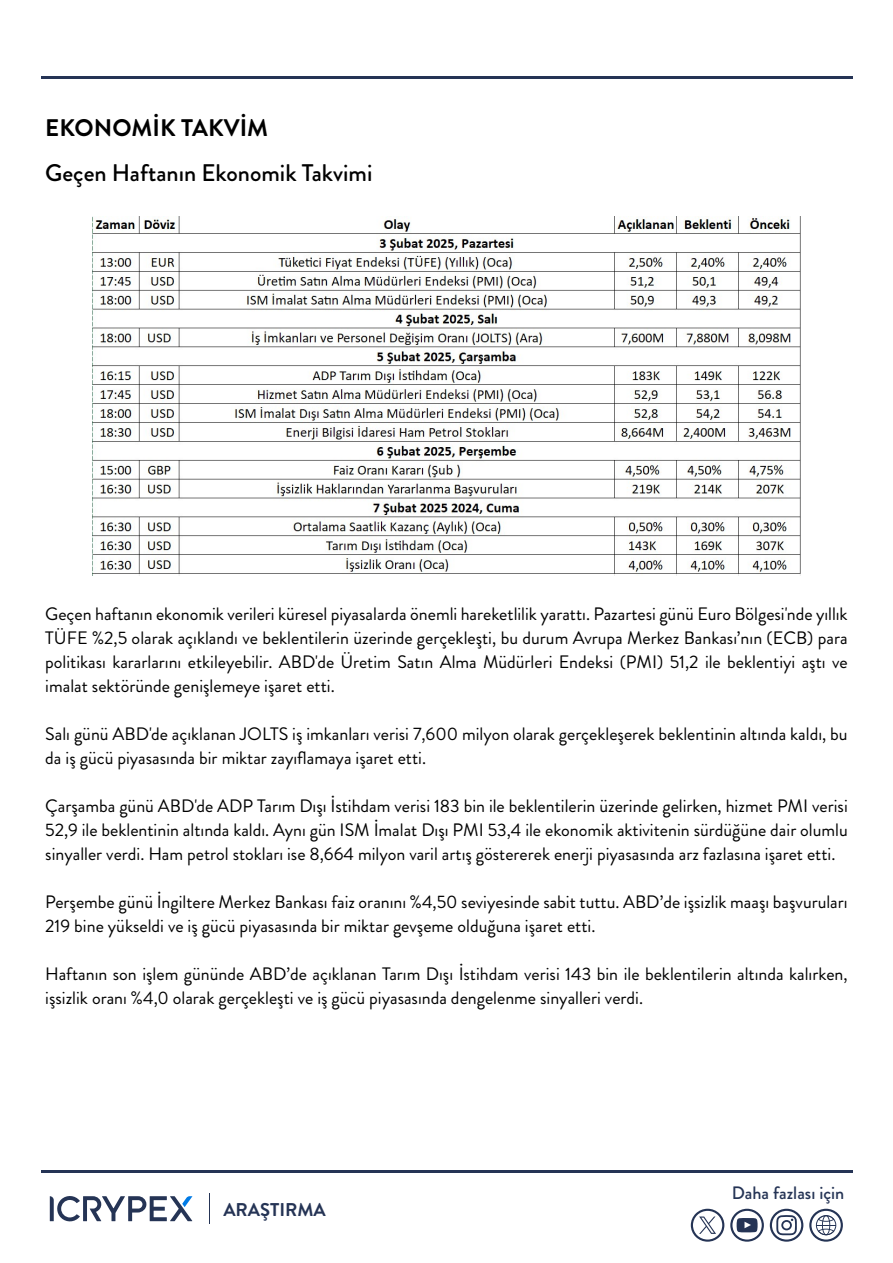
<style>
.page{position:relative;width:893px;height:1263px;background:#fff}
.page>*{position:absolute;margin:0;border:0;box-sizing:border-box;transform-origin:0 0}
.t1{font:500 24px "Brandon Grotesque";color:#000}
.t2{font:700 24px "Brandon Grotesque";color:#000}
.t3{font:700 18.45px "Brandon Grotesque";color:#253455}
.t4{font:18px/24px "Brandon Grotesque";color:#000}
.t5{font:500 18px "Brandon Grotesque";color:#253455}
</style>
<div class="page">
<hr style="left:41px;top:1170px;width:811px;height:2px;background:#253455">
<hr style="left:41px;top:76px;width:811px;height:2px;background:#253455">
<svg style="left:50px;top:1196px;width:142px;height:26px"></svg>
<hr style="left:209px;top:1193px;width:1px;height:31px;background:#253455">
<svg style="left:809px;top:1209px;width:34px;height:33px"></svg>
<svg style="left:770px;top:1209px;width:33px;height:33px"></svg>
<svg style="left:730px;top:1209px;width:34px;height:33px"></svg>
<svg style="left:691px;top:1209px;width:33px;height:33px"></svg>
<img style="left:92px;top:216px;width:709px;height:360px">
<h1 class="t2" style="left:45px;top:111px;width:224px">EKONOMİK TAKVİM</h1>
<h1 class="t1" style="left:45px;top:156px;width:329px">Geçen Haftanın Ekonomik Takvimi</h1>
<p class="t4" style="left:45px;top:602px;width:804px;text-align:justify">Geçen haftanın ekonomik verileri küresel piyasalarda önemli hareketlilik yarattı. Pazartesi günü Euro Bölgesi'nde yıllık TÜFE %2,5 olarak açıklandı ve beklentilerin üzerinde gerçekleşti, bu durum Avrupa Merkez Bankası’nın (ECB) para politikası kararlarını etkileyebilir. ABD'de Üretim Satın Alma Müdürleri Endeksi (PMI) 51,2 ile beklentiyi aştı ve imalat sektöründe genişlemeye işaret etti.</p>
<p class="t4" style="left:45px;top:722px;width:804px">Salı günü ABD'de açıklanan JOLTS iş imkanları verisi 7,600 milyon olarak gerçekleşerek beklentinin altında kaldı, bu da iş gücü piyasasında bir miktar zayıflamaya işaret etti.</p>
<p class="t4" style="left:45px;top:794px;width:804px;text-align:justify">Çarşamba günü ABD'de ADP Tarım Dışı İstihdam verisi 183 bin ile beklentilerin üzerinde gelirken, hizmet PMI verisi 52,9 ile beklentinin altında kaldı. Aynı gün ISM İmalat Dışı PMI 53,4 ile ekonomik aktivitenin sürdüğüne dair olumlu sinyaller verdi. Ham petrol stokları ise 8,664 milyon varil artış göstererek enerji piyasasında arz fazlasına işaret etti.</p>
<p class="t4" style="left:45px;top:890px;width:804px">Perşembe günü İngiltere Merkez Bankası faiz oranını %4,50 seviyesinde sabit tuttu. ABD’de işsizlik maaşı başvuruları<br>219 bine yükseldi ve iş gücü piyasasında bir miktar gevşeme olduğuna işaret etti.</p>
<p class="t4" style="left:45px;top:962px;width:804px">Haftanın son işlem gününde ABD’de açıklanan Tarım Dışı İstihdam verisi 143 bin ile beklentilerin altında kalırken, işsizlik oranı %4,0 olarak gerçekleşti ve iş gücü piyasasında dengelenme sinyalleri verdi.</p>
<p class="t3" style="left:223px;top:1197px;width:104px">ARAŞTIRMA</p>
<p class="t5" style="left:732px;top:1181px;width:114px">Daha fazlası için</p>
</div>
